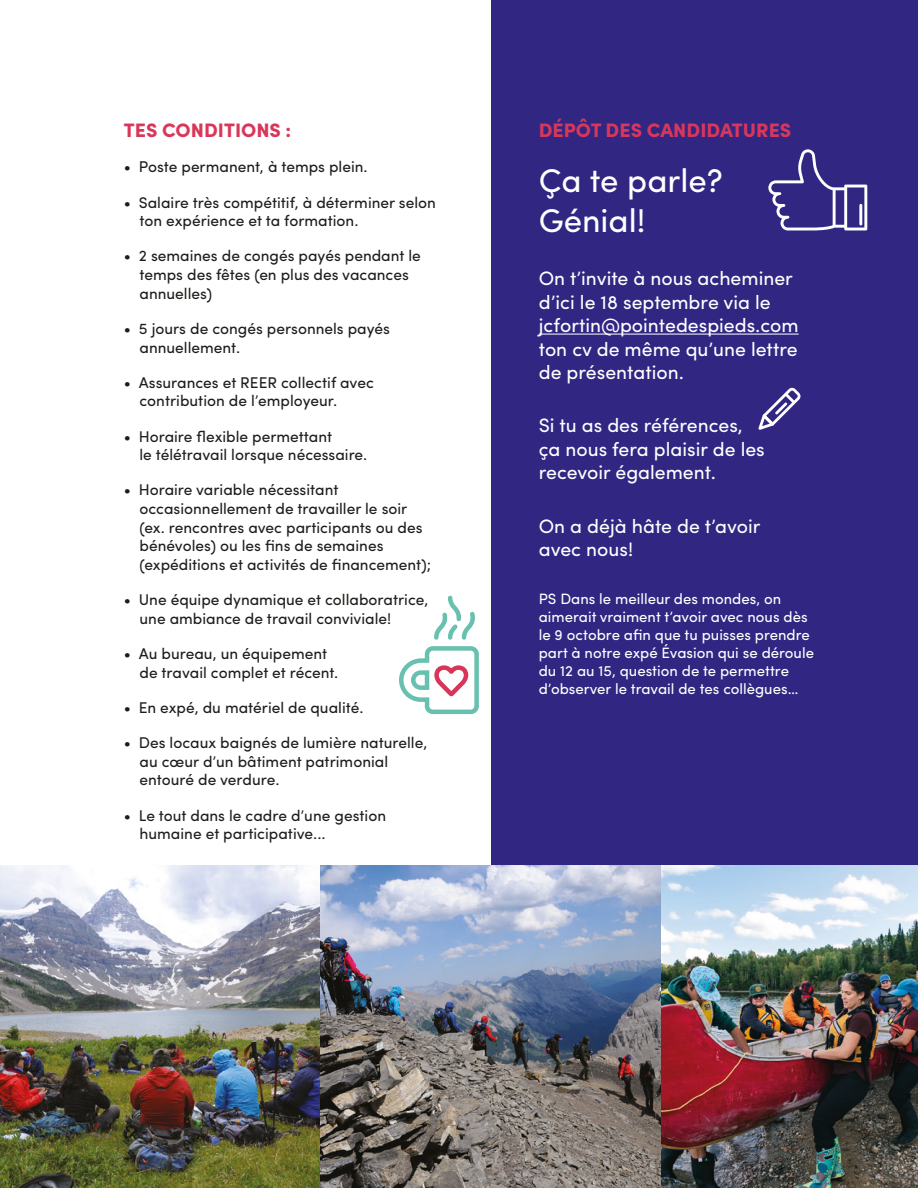
<style>
.page{position:relative;width:918px;height:1188px;background:#fff}
.page>*{position:absolute;margin:0;border:0;box-sizing:border-box;transform-origin:0 0}
.t1{font:33px/39.6px "Sofia Pro";color:#fff}
.t2{font:19.5px/23.4px "Sofia Pro";color:#fff}
.t3{font:900 19.5px "Sofia Pro";color:#d9375a}
.t4{font:15.6px/18.6px "Sofia Pro";color:#1d1d1b}
.t5{font:15px/18px "Sofia Pro";color:#fff}
</style>
<div class="page">
<div style="left:492px;top:0;width:426px;height:872px;background:#312783"></div>
<hr style="left:539px;top:334px;width:260px;height:1px;background:#fff">
<svg style="left:768px;top:149px;width:99px;height:81px"></svg>
<hr style="left:859px;top:204px;width:3px;height:21px;background:#fff">
<svg style="left:758px;top:387px;width:42px;height:43px"></svg>
<svg style="left:399px;top:595px;width:80px;height:120px"></svg>
<img style="left:661px;top:866px;width:257px;height:322px">
<img style="left:0;top:866px;width:321px;height:322px">
<img style="left:321px;top:866px;width:340px;height:322px">
<p class="t3" style="left:124px;top:115px;width:169px">TES CONDITIONS :</p>
<p class="t4" style="left:124px;top:156px;width:245px">• Poste permanent, à temps plein.</p>
<p class="t4" style="left:140px;top:192px;width:298px;text-indent:-16px">• Salaire très compétitif, à déterminer selon ton expérience et ta formation.</p>
<p class="t4" style="left:140px;top:246px;width:283px;text-indent:-16px">• 2 semaines de congés payés pendant le temps des fêtes (en plus des vacances annuelles)</p>
<p class="t4" style="left:140px;top:318px;width:252px;text-indent:-16px">• 5 jours de congés personnels payés annuellement.</p>
<p class="t4" style="left:140px;top:372px;width:236px;text-indent:-16px">• Assurances et REER collectif avec contribution de l’employeur.</p>
<p class="t4" style="left:140px;top:426px;width:229px;text-indent:-16px">• Horaire flexible permettant<br>le télétravail lorsque nécessaire.</p>
<p class="t4" style="left:140px;top:480px;width:293px;text-indent:-16px">• Horaire variable nécessitant occasionnellement de travailler le soir (ex. rencontres avec participants ou des bénévoles) ou les fins de semaines (expéditions et activités de financement);</p>
<p class="t4" style="left:140px;top:589px;width:290px;text-indent:-16px">• Une équipe dynamique et collaboratrice, une ambiance de travail conviviale!</p>
<p class="t4" style="left:140px;top:643px;width:200px;text-indent:-16px">• Au bureau, un équipement de travail complet et récent.</p>
<p class="t4" style="left:124px;top:697px;width:241px">• En expé, du matériel de qualité.</p>
<p class="t4" style="left:140px;top:732px;width:289px;text-indent:-16px">• Des locaux baignés de lumière naturelle, au cœur d’un bâtiment patrimonial entouré de verdure.</p>
<p class="t4" style="left:140px;top:805px;width:248px;text-indent:-16px">• Le tout dans le cadre d’une gestion humaine et participative...</p>
<p class="t3" style="left:539px;top:115px;width:254px">DÉPÔT DES CANDIDATURES</p>
<h1 class="t1" style="left:539px;top:159px;width:186px">Ça te parle?<br>Génial!</h1>
<p class="t2" style="left:539px;top:265px;width:261px">On t’invite à nous acheminer d’ici le 18 septembre via le jcfortin@pointedespieds.com ton cv de même qu’une lettre de présentation.</p>
<p class="t2" style="left:539px;top:412px;width:228px">Si tu as des références, ça nous fera plaisir de les recevoir également.</p>
<p class="t2" style="left:539px;top:513px;width:223px">On a déjà hâte de t’avoir avec nous!</p>
<p class="t5" style="left:539px;top:589px;width:277px">PS Dans le meilleur des mondes, on aimerait vraiment t’avoir avec nous dès le 9 octobre afin que tu puisses prendre part à notre expé Évasion qui se déroule du 12 au 15, question de te permettre d’observer le travail de tes collègues…</p>
</div>
